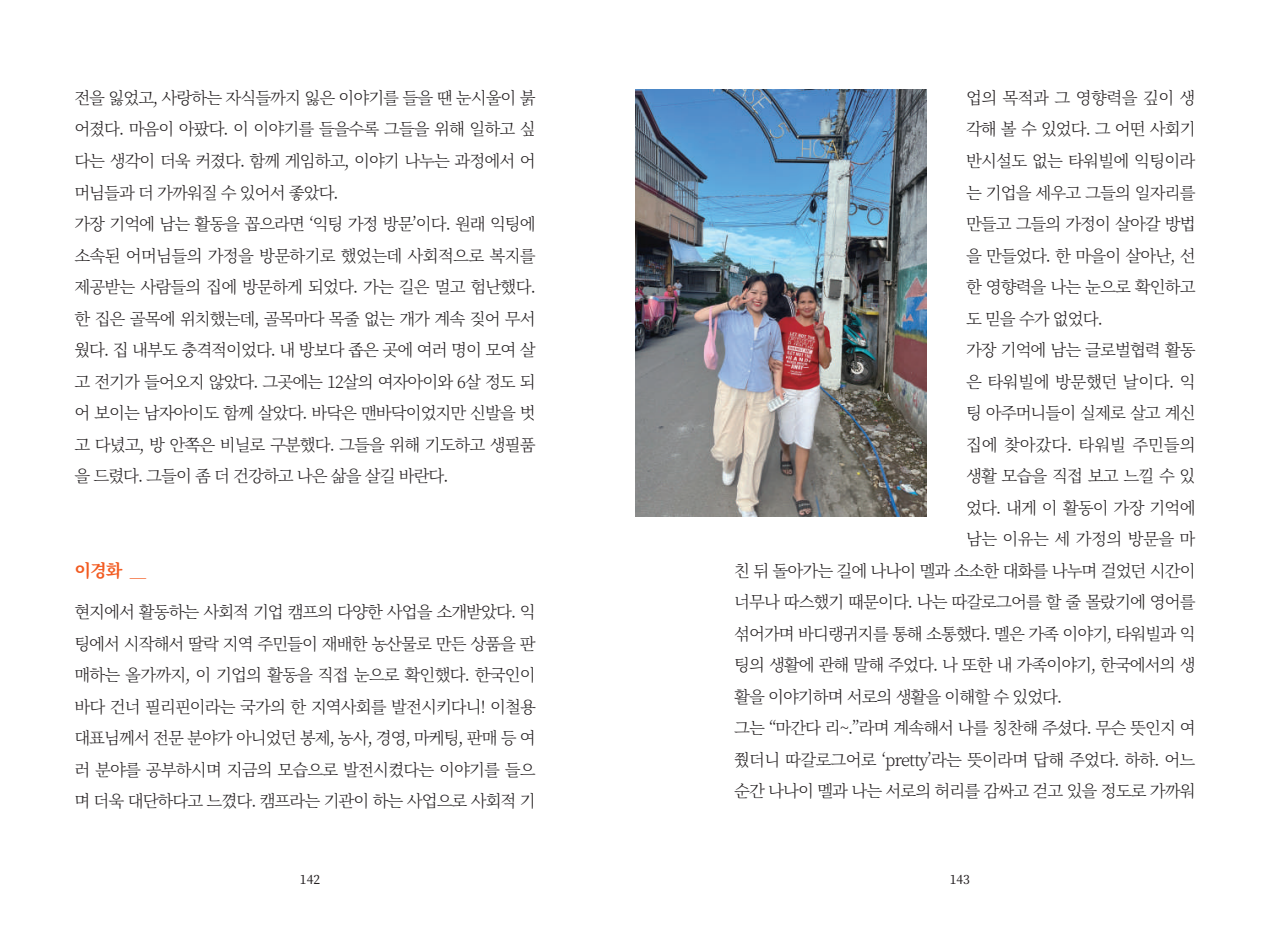
<style>
.page{position:relative;width:1270px;height:933px;background:#fff}
.page>*{position:absolute;margin:0;border:0;box-sizing:border-box;transform-origin:0 0}
.t1{font:700 17.5px "Source Han Serif K";color:#f25b21}
.t2{font:300 16.62px/31.5px "Source Han Serif K";letter-spacing:-.06em;color:#231f20}
.t3{font:300 16.62px "Source Han Serif K";letter-spacing:-.035em;color:#231f20}
.t4{font:300 16.62px "Source Han Serif K";letter-spacing:-.03em;color:#231f20}
.t5{font:300 16.62px "Source Han Serif K";letter-spacing:-.005em;color:#231f20}
.t6{font:500 12.25px "Source Han Serif K";color:#231f20}
.s1{font-weight:300;font-size:16.62px}
</style>
<div class="page">
<img style="left:635px;top:89px;width:291px;height:427px">
<p class="t2" style="left:74px;top:82px;width:463px">전을 잃었고, 사랑하는 자식들까지 잃은 이야기를 들을 땐 눈시울이 붉 어졌다. 마음이 아팠다. 이 이야기를 들을수록 그들을 위해 일하고 싶 다는 생각이 더욱 커졌다. 함께 게임하고, 이야기 나누는 과정에서 어 머님들과 더 가까워질 수 있어서 좋았다.<br>가장 기억에 남는 활동을 꼽으라면 ‘익팅 가정 방문’이다. 원래 익팅에 소속된 어머님들의 가정을 방문하기로 했었는데 사회적으로 복지를 제공받는 사람들의 집에 방문하게 되었다. 가는 길은 멀고 험난했다. 한 집은 골목에 위치했는데, 골목마다 목줄 없는 개가 계속 짖어 무서 웠다. 집 내부도 충격적이었다. 내 방보다 좁은 곳에 여러 명이 모여 살 고 전기가 들어오지 않았다. 그곳에는 12살의 여자아이와 6살 정도 되 어 보이는 남자아이도 함께 살았다. 바닥은 맨바닥이었지만 신발을 벗 고 다녔고, 방 안쪽은 비닐로 구분했다. 그들을 위해 기도하고 생필품 을 드렸다. 그들이 좀 더 건강하고 나은 삶을 살길 바란다.</p>
<p class="t1" style="left:74px;top:561px;width:73px">이경화 <span class="s1">＿</span></p>
<p class="t2" style="left:74px;top:596px;width:463px;text-align:justify">현지에서 활동하는 사회적 기업 캠프의 다양한 사업을 소개받았다. 익 팅에서 시작해서 딸락 지역 주민들이 재배한 농산물로 만든 상품을 판 매하는 올가까지, 이 기업의 활동을 직접 눈으로 확인했다. 한국인이 바다 건너 필리핀이라는 국가의 한 지역사회를 발전시키다니! 이철용 대표님께서 전문 분야가 아니었던 봉제, 농사, 경영, 마케팅, 판매 등 여 러 분야를 공부하시며 지금의 모습으로 발전시켰다는 이야기를 들으 며 더욱 대단하다고 느꼈다. 캠프라는 기관이 하는 사업으로 사회적 기</p>
<p class="t3" style="left:966px;top:88px;width:231px">업의 목적과 그 영향력을 깊이 생</p>
<p class="t2" style="left:966px;top:114px;width:231px">각해 볼 수 있었다. 그 어떤 사회기</p>
<p class="t2" style="left:966px;top:145px;width:231px">반시설도 없는 타워빌에 익팅이라</p>
<p class="t2" style="left:966px;top:177px;width:231px">는 기업을 세우고 그들의 일자리를</p>
<p class="t2" style="left:966px;top:208px;width:231px">만들고 그들의 가정이 살아갈 방법</p>
<p class="t2" style="left:966px;top:240px;width:231px">을 만들었다. 한 마을이 살아난, 선</p>
<p class="t2" style="left:966px;top:271px;width:231px">한 영향력을 나는 눈으로 확인하고</p>
<p class="t2" style="left:966px;top:303px;width:138px">도 믿을 수가 없었다.</p>
<p class="t2" style="left:966px;top:334px;width:231px">가장 기억에 남는 글로벌협력 활동</p>
<p class="t4" style="left:966px;top:372px;width:231px">은 타워빌에 방문했던 날이다. 익</p>
<p class="t2" style="left:966px;top:397px;width:231px">팅 아주머니들이 실제로 살고 계신</p>
<p class="t5" style="left:966px;top:435px;width:231px">집에 찾아갔다. 타워빌 주민들의</p>
<p class="t2" style="left:966px;top:460px;width:231px">생활 모습을 직접 보고 느낄 수 있</p>
<p class="t2" style="left:966px;top:492px;width:231px">었다. 내게 이 활동이 가장 기억에</p>
<p class="t3" style="left:966px;top:529px;width:231px">남는 이유는 세 가정의 방문을 마</p>
<p class="t2" style="left:734px;top:555px;width:463px">친 뒤 돌아가는 길에 나나이 멜과 소소한 대화를 나누며 걸었던 시간이</p>
<p class="t2" style="left:734px;top:586px;width:463px">너무나 따스했기 때문이다. 나는 따갈로그어를 할 줄 몰랐기에 영어를</p>
<p class="t2" style="left:734px;top:618px;width:463px">섞어가며 바디랭귀지를 통해 소통했다. 멜은 가족 이야기, 타워빌과 익</p>
<p class="t2" style="left:734px;top:649px;width:463px">팅의 생활에 관해 말해 주었다. 나 또한 내 가족이야기, 한국에서의 생</p>
<p class="t2" style="left:734px;top:681px;width:329px">활을 이야기하며 서로의 생활을 이해할 수 있었다.</p>
<p class="t2" style="left:734px;top:712px;width:463px">그는 “마간다 리~.”라며 계속해서 나를 칭찬해 주셨다. 무슨 뜻인지 여</p>
<p class="t2" style="left:734px;top:744px;width:463px">쭸더니 따갈로그어로 ‘pretty’라는 뜻이라며 답해 주었다. 하하. 어느</p>
<p class="t2" style="left:734px;top:775px;width:463px">순간 나나이 멜과 나는 서로의 허리를 감싸고 걷고 있을 정도로 가까워</p>
<p class="t6" style="left:300px;top:872px;width:22px">142</p>
<p class="t6" style="left:950px;top:872px;width:22px">143</p>
</div>
